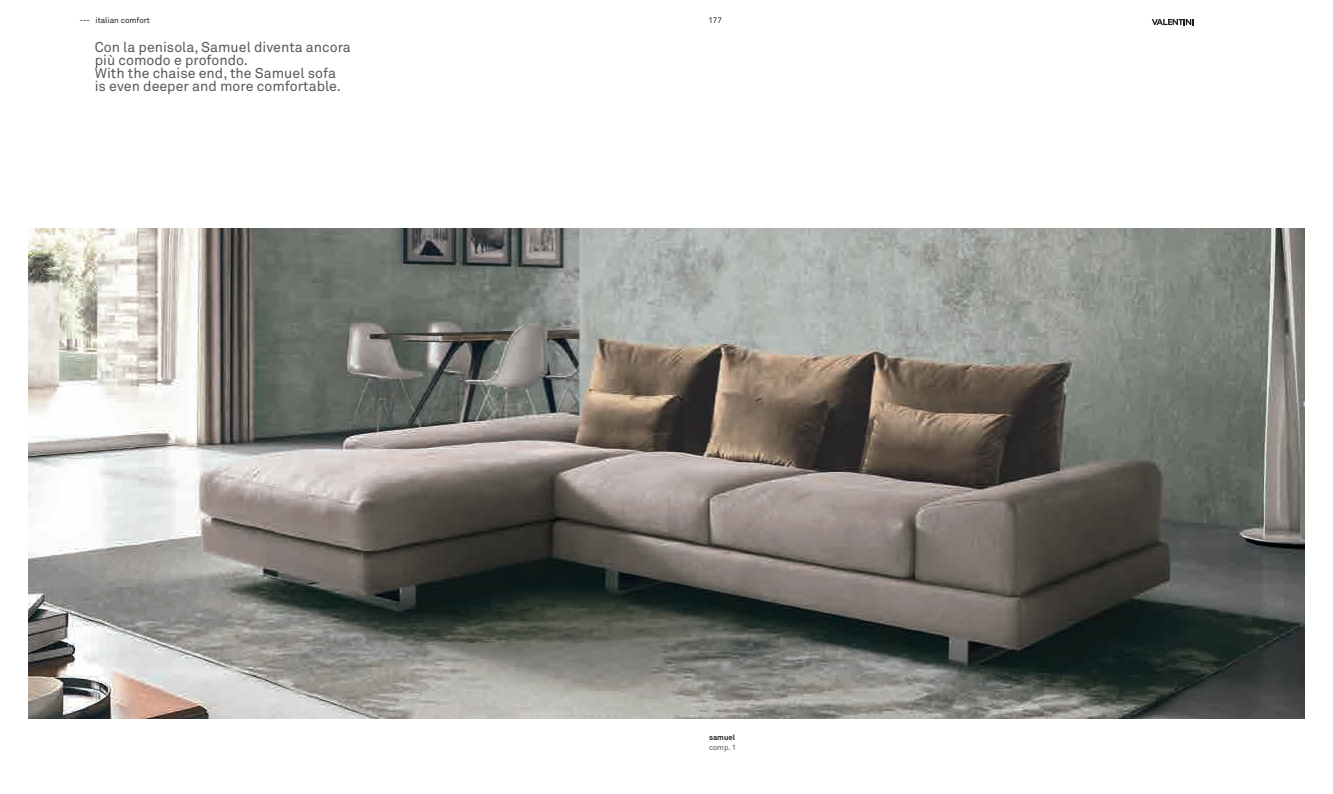
<style>
.page{position:relative;width:1333px;height:794px;background:#fff}
.page>*{position:absolute;margin:0;border:0;box-sizing:border-box;transform-origin:0 0}
.t1{font:14.2px/13px "Akkurat";color:#57585a}
.t2{font:8px "Akkurat";color:#231f20}
.t3{font:700 7.6px "Akkurat";color:#231f20}
.t4{font:7.6px "Akkurat";color:#57585a}
</style>
<div class="page">
<img style="left:28px;top:228px;width:1276px;height:491px">
<svg style="left:1151px;top:19px;width:42px;height:6px"></svg>
<p class="t2" style="left:79px;top:15px;width:72px">--- italian comfort</p>
<p class="t2" style="left:708px;top:15px;width:15px">177</p>
<p class="t1" style="left:95px;top:41px;width:257px">Con la penisola, Samuel diventa ancora più comodo e profondo.<br>With the chaise end, the Samuel sofa<br>is even deeper and more comfortable.</p>
<p class="t3" style="left:709px;top:733px;width:27px">samuel</p>
<p class="t4" style="left:709px;top:742px;width:29px">comp. 1</p>
</div>
